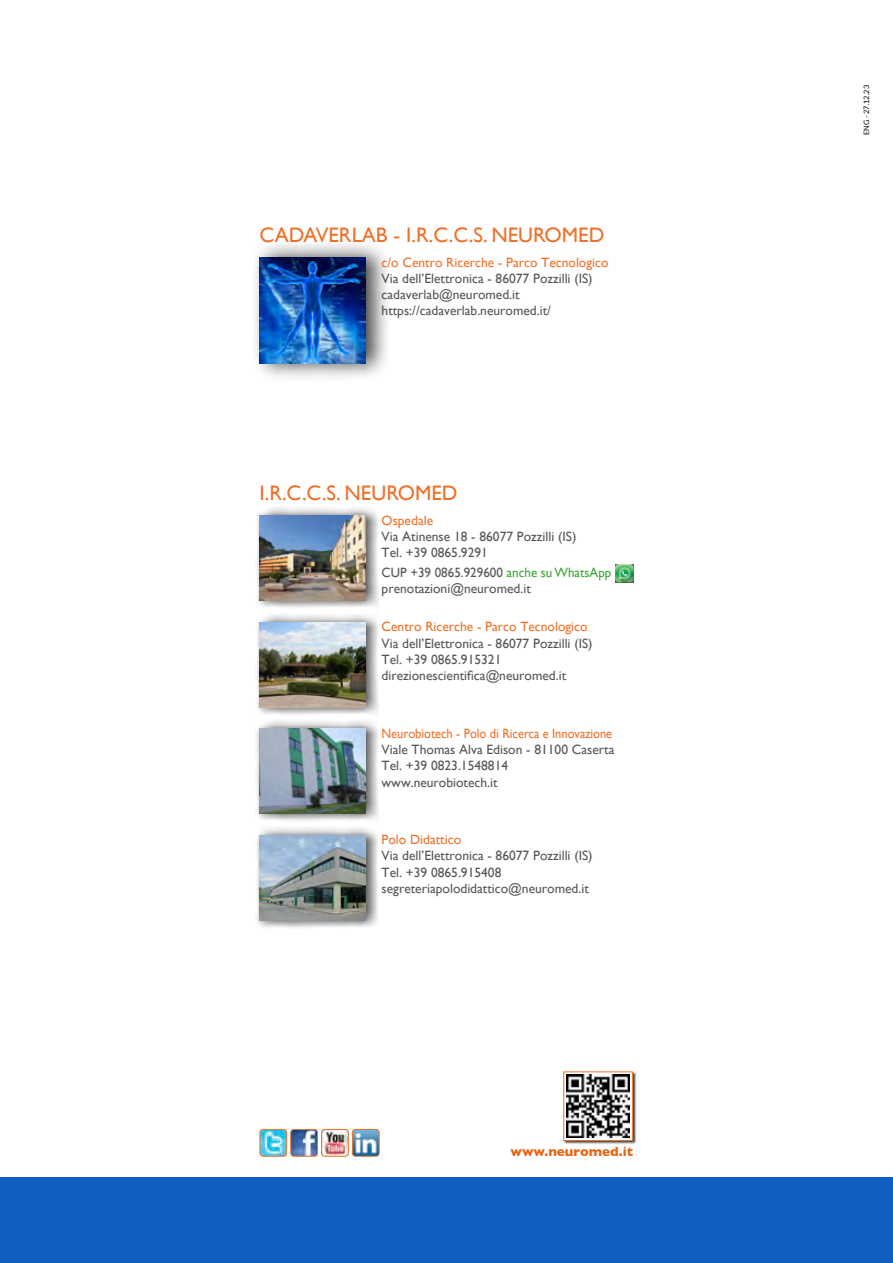
<style>
.page{position:relative;width:893px;height:1263px;background:#fff}
.page>*{position:absolute;margin:0;border:0;box-sizing:border-box;transform-origin:0 0}
.t1{font:21px "Gill Sans";color:#ee712a}
.t2{font:13.5px/16.2px "Gill Sans";color:#575756}
.t3{font:13.5px "Gill Sans";color:#ee712a}
.t4{font:13.5px "Gill Sans";color:#ee712a;scale:.92 1}
.t5{font:700 13.5px "Gill Sans";color:#e96413}
.t6{font:7.5px "Lato";color:#000}
.s1{color:#3fa535}
</style>
<div class="page">
<div style="left:0;top:1178px;width:893px;height:85px;background:#105ec0"></div>
<img style="left:616px;top:565px;width:17px;height:18px">
<div style="left:255px;top:613px;width:124px;height:104px;background:#000;opacity:.75"></div>
<img style="left:259px;top:622px;width:107px;height:85px">
<div style="left:255px;top:506px;width:124px;height:104px;background:#000;opacity:.75"></div>
<img style="left:259px;top:516px;width:107px;height:85px">
<div style="left:255px;top:719px;width:124px;height:104px;background:#000;opacity:.75"></div>
<img style="left:259px;top:729px;width:107px;height:85px">
<div style="left:255px;top:826px;width:124px;height:103px;background:#000;opacity:.75"></div>
<img style="left:259px;top:835px;width:107px;height:85px">
<div style="left:563px;top:1072px;width:73px;height:72px;background:#000;opacity:.75"></div>
<svg style="left:565px;top:1073px;width:66px;height:66px"></svg>
<img style="left:567px;top:1075px;width:63px;height:63px">
<div style="left:563px;top:1071px;width:70px;height:70px;border:1px solid #ee712a"></div>
<img style="left:292px;top:1131px;width:24px;height:23px">
<div style="left:290px;top:1129px;width:28px;height:27px;border:1px solid #ee712a;border-radius:3px"></div>
<img style="left:323px;top:1131px;width:24px;height:23px">
<div style="left:321px;top:1129px;width:28px;height:27px;border:1px solid #ee712a;border-radius:3px"></div>
<img style="left:352px;top:1131px;width:26px;height:25px">
<div style="left:352px;top:1129px;width:28px;height:27px;border:1px solid #ee712a;border-radius:3px"></div>
<img style="left:260px;top:1129px;width:27px;height:27px">
<div style="left:260px;top:1129px;width:27px;height:27px;border:1px solid #ee712a;border-radius:3px"></div>
<div style="left:250px;top:239px;width:142px;height:142px;background:#000;opacity:.75"></div>
<img style="left:259px;top:257px;width:107px;height:107px">
<h1 class="t1" style="left:259px;top:223px;width:346px">CADAVERLAB - I.R.C.C.S. NEUROMED</h1>
<p class="t3" style="left:382px;top:254px;width:228px">c/o Centro Ricerche - Parco Tecnologico</p>
<p class="t2" style="left:382px;top:270px;width:213px">Via dell’Elettronica - 86077 Pozzilli (IS) cadaverlab@neuromed.it https://cadaverlab.neuromed.it/</p>
<h1 class="t1" style="left:259px;top:481px;width:200px">I.R.C.C.S. NEUROMED</h1>
<p class="t3" style="left:382px;top:512px;width:53px">Ospedale</p>
<p class="t2" style="left:382px;top:528px;width:196px">Via Atinense 18 - 86077 Pozzilli (IS)<br>Tel. +39 0865.9291</p>
<p class="t2" style="left:382px;top:564px;width:231px">CUP +39 0865.929600 <span class="s1">anche su WhatsApp </span>prenotazioni@neuromed.it</p>
<p class="t3" style="left:382px;top:619px;width:207px">Centro Ricerche - Parco Tecnologico</p>
<p class="t2" style="left:382px;top:635px;width:213px">Via dell’Elettronica - 86077 Pozzilli (IS)<br>Tel. +39 0865.915321 direzionescientifica@neuromed.it</p>
<p class="t4" style="left:382px;top:725px;width:252px">Neurobiotech - Polo di Ricerca e Innovazione</p>
<p class="t2" style="left:382px;top:741px;width:234px">Viale Thomas Alva Edison - 81100 Caserta<br>Tel. +39 0823.1548814 www.neurobiotech.it</p>
<p class="t3" style="left:382px;top:832px;width:81px">Polo Didattico</p>
<p class="t2" style="left:382px;top:848px;width:213px">Via dell’Elettronica - 86077 Pozzilli (IS)<br>Tel. +39 0865.915408 segreteriapolodidattico@neuromed.it</p>
<p class="t5" style="left:511px;top:1141px;width:124px">www.neuromed.it</p>
<p class="t6" style="left:862px;top:135px;width:51px;rotate:-90deg">ENG - 27.12.23</p>
</div>
